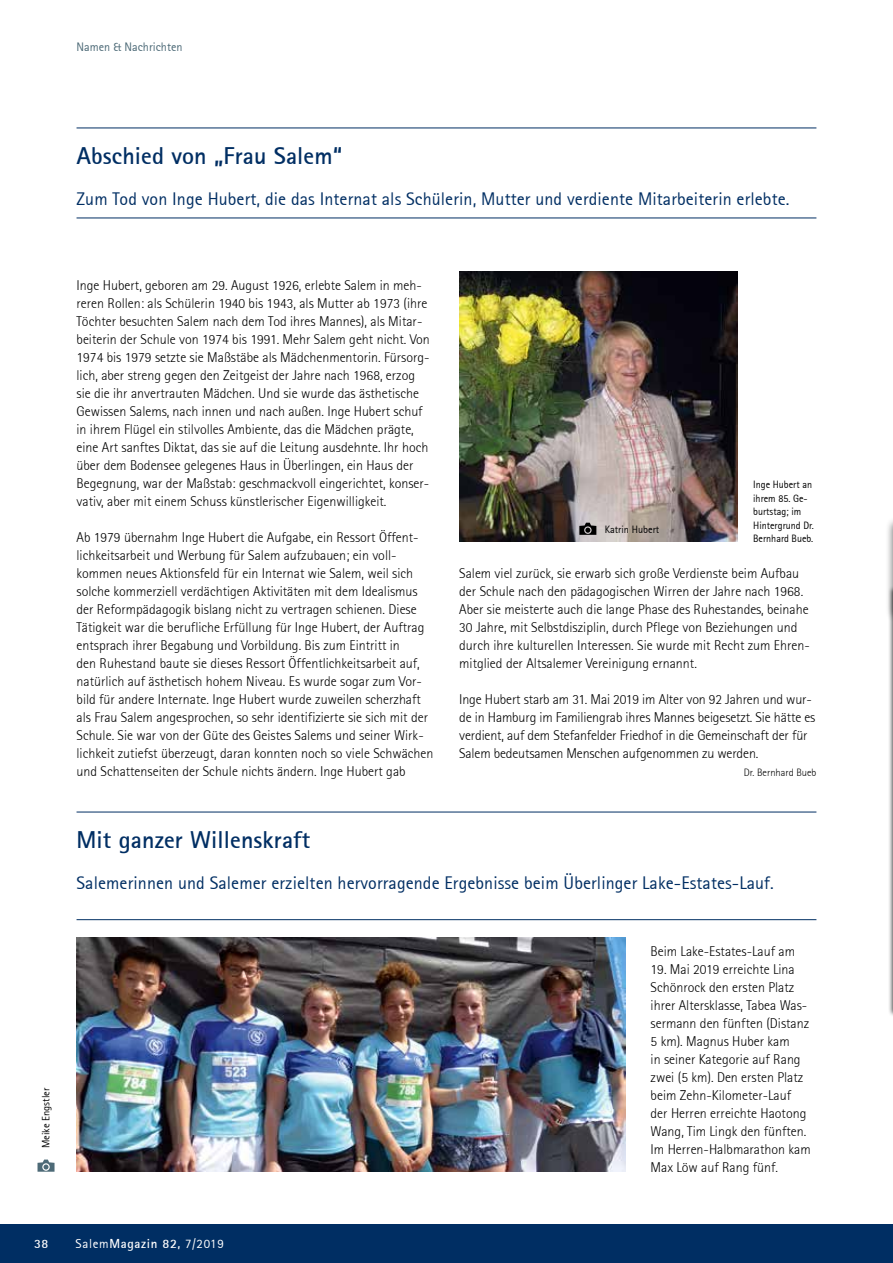
<style>
.page{position:relative;width:893px;height:1263px;background:#fff}
.page>*{position:absolute;margin:0;border:0;box-sizing:border-box;transform-origin:0 0}
.t1{font:700 24px "Rotis Sans Serif";letter-spacing:.005em;color:#002e63}
.t2{font:18px "Rotis Sans Serif";letter-spacing:.005em;color:#002e63}
.t3{font:300 13.95px/18px "Rotis Sans Serif";color:#000}
.t4{font:12.9px "Rotis Sans Serif";letter-spacing:.05em;color:#fff}
.t5{font:700 12.75px "Rotis Sans Serif";color:#fff}
.t6{font:12.15px "Rotis Sans Serif";color:#4d6a77}
.t7{font:10.5px/13.5px "Rotis Sans Serif";color:#000;scale:.96 1}
.t8{font:10.5px "Rotis Sans Serif";color:#000}
.t9{font:300 10.5px "Rotis Sans Serif";color:#000}
.s1{font-weight:700}
</style>
<div class="page">
<div style="left:0;top:1225px;width:893px;height:38px;background:#002e63"></div>
<div style="left:888px;top:585px;width:5px;height:451px;background:#000;opacity:.74"></div>
<svg style="left:892px;top:623px;width:1px;height:406px"></svg>
<div style="left:885px;top:516px;width:8px;height:107px;background:#000;opacity:.64"></div>
<hr style="left:892px;top:520px;width:1px;height:91px;background:#4d6a77">
<hr style="left:77px;top:812px;width:739px;height:1px;background:#002e63">
<hr style="left:77px;top:919px;width:739px;height:1px;background:#002e63">
<hr style="left:77px;top:128px;width:739px;height:1px;background:#002e63">
<hr style="left:77px;top:218px;width:739px;height:1px;background:#002e63">
<img style="left:459px;top:272px;width:279px;height:270px">
<svg style="left:579px;top:523px;width:17px;height:12px"></svg>
<img style="left:77px;top:938px;width:548px;height:234px">
<svg style="left:38px;top:1159px;width:17px;height:13px"></svg>
<p class="t6" style="left:77px;top:40px;width:107px">Namen &amp; Nachrichten</p>
<h1 class="t1" style="left:77px;top:140px;width:267px">Abschied von „Frau Salem“</h1>
<p class="t2" style="left:77px;top:188px;width:714px">Zum Tod von Inge Hubert, die das Internat als Schülerin, Mutter und verdiente Mitarbeiterin erlebte.</p>
<p class="t3" style="left:77px;top:276px;width:355px">Inge Hubert, geboren am 29. August 1926, erlebte Salem in meh&shy;reren Rollen: als Schülerin 1940 bis 1943, als Mutter ab 1973 (ihre Töchter besuchten Salem nach dem Tod ihres Mannes), als Mitar&shy;beiterin der Schule von 1974 bis 1991. Mehr Salem geht nicht. Von 1974 bis 1979 setzte sie Maßstäbe als Mädchenmentorin. Fürsorg&shy;lich, aber streng gegen den Zeitgeist der Jahre nach 1968, erzog sie die ihr anvertrauten Mädchen. Und sie wurde das ästhetische Gewissen Salems, nach innen und nach außen. Inge Hubert schuf in ihrem Flügel ein stilvolles Ambiente, das die Mädchen prägte, eine Art sanftes Diktat, das sie auf die Leitung ausdehnte. Ihr hoch über dem Bodensee gelegenes Haus in Überlingen, ein Haus der Begegnung, war der Maßstab: geschmackvoll eingerichtet, konser&shy;vativ, aber mit einem Schuss künstlerischer Eigenwilligkeit.</p>
<p class="t3" style="left:77px;top:528px;width:358px">Ab 1979 übernahm Inge Hubert die Aufgabe, ein Ressort Öffent&shy;lichkeitsarbeit und Werbung für Salem aufzubauen; ein voll&shy;kommen neues Aktionsfeld für ein Internat wie Salem, weil sich solche kommerziell verdächtigen Aktivitäten mit dem Idealismus der Reformpädagogik bislang nicht zu vertragen schienen. Diese Tätigkeit war die berufliche Erfüllung für Inge Hubert, der Auftrag entsprach ihrer Begabung und Vorbildung. Bis zum Eintritt in<br>den Ruhestand baute sie dieses Ressort Öffentlichkeitsarbeit auf, natürlich auf ästhetisch hohem Niveau. Es wurde sogar zum Vor&shy;bild für andere Internate. Inge Hubert wurde zuweilen scherzhaft als Frau Salem angesprochen, so sehr identifizierte sie sich mit der Schule. Sie war von der Güte des Geistes Salems und seiner Wirk&shy;lichkeit zutiefst überzeugt, daran konnten noch so viele Schwächen und Schattenseiten der Schule nichts ändern. Inge Hubert gab</p>
<p class="t8" style="left:605px;top:524px;width:56px">Katrin Hubert</p>
<p class="t7" style="left:753px;top:478px;width:65px">Inge Hubert an ihrem 85. Ge&shy;burtstag; im<br>Hintergrund Dr.<br>Bernhard Bueb.</p>
<p class="t3" style="left:459px;top:564px;width:352px">Salem viel zurück, sie erwarb sich große Verdienste beim Aufbau der Schule nach den pädagogischen Wirren der Jahre nach 1968.<br>Aber sie meisterte auch die lange Phase des Ruhestandes, beinahe 30 Jahre, mit Selbstdisziplin, durch Pflege von Beziehungen und durch ihre kulturellen Interessen. Sie wurde mit Recht zum Ehren&shy;mitglied der Altsalemer Vereinigung ernannt.</p>
<p class="t3" style="left:459px;top:690px;width:358px">Inge Hubert starb am 31. Mai 2019 im Alter von 92 Jahren und wur&shy;de in Hamburg im Familiengrab ihres Mannes beigesetzt. Sie hätte es verdient, auf dem Stefanfelder Friedhof in die Gemeinschaft der für Salem bedeutsamen Menschen aufgenommen zu werden.</p>
<p class="t9" style="left:744px;top:766px;width:74px">Dr. Bernhard Bueb</p>
<p class="t8" style="left:40px;top:1148px;width:62px;rotate:-90deg">Meike Engstler</p>
<h1 class="t1" style="left:77px;top:824px;width:235px">Mit ganzer Willenskraft</h1>
<p class="t2" style="left:77px;top:872px;width:699px">Salemerinnen und Salemer erzielten hervorragende Ergebnisse beim Überlinger Lake-Estates-Lauf.</p>
<p class="t3" style="left:651px;top:942px;width:146px">Beim Lake-Estates-Lauf am</p>
<p class="t3" style="left:651px;top:960px;width:162px">19. Mai 2019 erreichte Lina<br>Schönrock den ersten Platz ihrer Altersklasse, Tabea Was&shy;sermann den fünften (Distanz<br>5 km). Magnus Huber kam<br>in seiner Kategorie auf Rang zwei (5 km). Den ersten Platz beim Zehn-Kilometer-Lauf der Herren erreichte Haotong<br>Wang, Tim Lingk den fünften.<br>Im Herren-Halbmarathon kam<br>Max Löw auf Rang fünf.</p>
<p class="t5" style="left:34px;top:1236px;width:16px">38</p>
<p class="t4" style="left:76px;top:1236px;width:150px">Salem<span class="s1">Magazin 82,</span> 7/2019</p>
</div>
